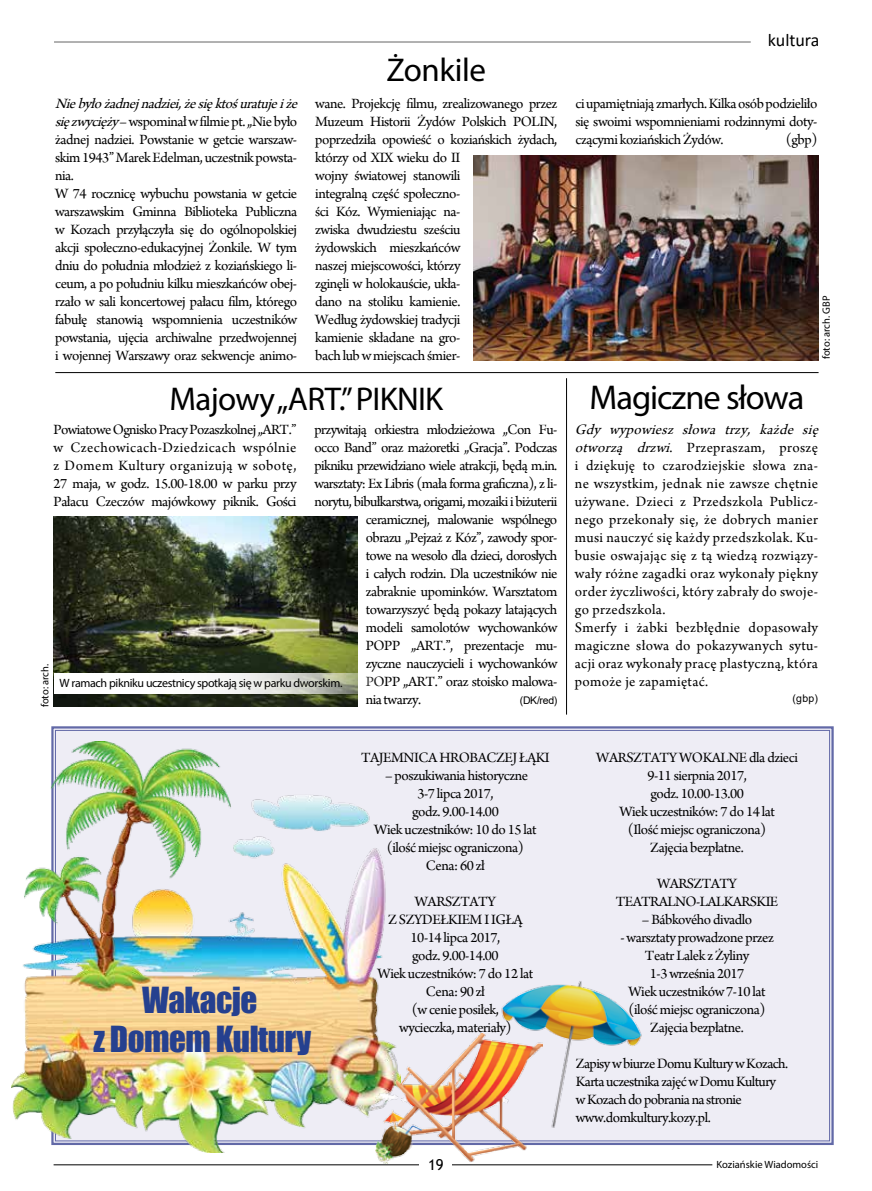
<style>
.page{position:relative;width:872px;height:1191px;background:#fff}
.page>*{position:absolute;margin:0;border:0;box-sizing:border-box;transform-origin:0 0}
.t1{font:34.5px "Myriad Pro";letter-spacing:-.03em;color:#000}
.t2{font:33px "Myriad Pro";letter-spacing:-.02em;color:#000}
.t3{font:33px/39.6px "Impact";letter-spacing:-.015em;color:#25408f;text-align:center}
.t4{font:18px "Calibri";color:#000}
.t5{font:15px/18px "Arno Pro";letter-spacing:-.03em;color:#000;text-align:center}
.t6{font:15px/18px "Arno Pro";letter-spacing:.02em;color:#000}
.t7{font:15px "Trebuchet MS";color:#000}
.t8{font:12px "Myriad Pro";letter-spacing:-.03em;color:#000}
.t9{font:10.5px "Myriad Pro";color:#000}
.t10{font:10.5px "Arial";letter-spacing:-.03em;color:#000}
.s1{font-style:italic}
</style>
<div class="page">
<hr style="left:54px;top:41px;width:696px;height:2px;background:#000">
<hr style="left:54px;top:1164px;width:658px;height:1px;background:#000">
<div style="left:419px;top:1159px;width:33px;height:11px;background:#fff"></div>
<div style="left:51px;top:726px;width:783px;height:419px;background:#eeedf5"></div>
<img style="left:11px;top:742px;width:389px;height:410px">
<img style="left:473px;top:155px;width:345px;height:205px">
<hr style="left:55px;top:372px;width:763px;height:1px;background:#000">
<img style="left:54px;top:517px;width:303px;height:190px">
<svg style="left:54px;top:673px;width:304px;height:21px"></svg>
<hr style="left:566px;top:378px;width:1px;height:336px;background:#000">
<img style="left:375px;top:1033px;width:167px;height:130px">
<h2 class="t2" style="left:386px;top:50px;width:101px">Żonkile</h2>
<p class="t4" style="left:768px;top:28px;width:53px">kultura</p>
<p class="t5" style="left:55px;top:95px;width:249px;text-align:left"><span class="s1">Niebyłożadnejnadziei,żesięktośuratujeiże sięzwycięży</span>– wspominał w filmie pt. „Nie było żadnej nadziei. Powstanie w getcie warszaw&shy;skim 1943” Marek Edelman, uczestnik powsta&shy;nia.<br>W 74 rocznicę wybuchu powstania w getcie warszawskim Gminna Biblioteka Publiczna w Kozach przyłączyła się do ogólnopolskiej akcji społeczno-edukacyjnej Żonkile. W tym dniu do południa młodzież z koziańskiego li&shy;ceum, a po południu kilku mieszkańców obej&shy;rzało w sali koncertowej pałacu film, którego fabułę stanowią wspomnienia uczestników powstania, ujęcia archiwalne przedwojennej i wojennej Warszawy oraz sekwencje animo-</p>
<p class="t5" style="left:315px;top:95px;width:244px;text-align:left">wane. Projekcję filmu, zrealizowanego przez<br>Muzeum Historii Żydów Polskich POLIN, poprzedziła opowieść o koziańskich żydach, którzy od XIX wieku do II<br>wojny światowej stanowili<br>integralną część społeczno-<br>ści Kóz. Wymieniając na-<br>zwiska dwudziestu sześciu<br>żydowskich mieszkańców<br>naszej miejscowości, którzy<br>zginęli w holokauście, ukła-<br>dano na stoliku kamienie.<br>Według żydowskiej tradycji<br>kamienie składane na gro-<br>bach lub w miejscach śmier-</p>
<p class="t5" style="left:575px;top:95px;width:244px;text-align:justify">ci upamiętniają zmarłych. Kilka osób podzieliło się swoimi wspomnieniami rodzinnymi doty&shy;czącymi koziańskich Żydów.</p>
<p class="t5" style="left:786px;top:131px;width:33px">(gbp)</p>
<p class="t9" style="left:820px;top:359px;width:65px;rotate:-90deg">foto: arch. GBP</p>
<h2 class="t2" style="left:169px;top:379px;width:275px">Majowy „ART.” PIKNIK</h2>
<p class="t5" style="left:54px;top:421px;width:244px;text-align:justify">Powiatowe Ognisko Pracy Pozaszkolnej „ART.” w Czechowicach-Dziedzicach wspólnie z Domem Kultury organizują w sobotę, 27 maja, w godz. 15.00-18.00 w parku przy Pałacu Czeczów majówkowy piknik. Gości</p>
<p class="t5" style="left:314px;top:421px;width:244px">przywitają orkiestra młodzieżowa „Con Fu-</p>
<p class="t5" style="left:314px;top:439px;width:244px">occo Band” oraz mażoretki „Gracja”. Podczas</p>
<p class="t5" style="left:314px;top:457px;width:244px">pikniku przewidziano wiele atrakcji, będą m.in.</p>
<p class="t5" style="left:314px;top:475px;width:244px">warsztaty: Ex Libris (mała forma graficzna), z li-</p>
<p class="t5" style="left:314px;top:493px;width:244px">norytu, bibułkarstwa, origami, mozaiki i biżuterii</p>
<p class="t5" style="left:366px;top:511px;width:193px">ceramicznej, malowanie wspólnego</p>
<p class="t5" style="left:366px;top:529px;width:193px">obrazu „Pejzaż z Kóz”, zawody spor-</p>
<p class="t5" style="left:366px;top:547px;width:193px">towe na wesoło dla dzieci, dorosłych</p>
<p class="t5" style="left:366px;top:565px;width:193px">i całych rodzin. Dla uczestników nie</p>
<p class="t5" style="left:366px;top:583px;width:193px">zabraknie upominków. Warsztatom</p>
<p class="t5" style="left:366px;top:601px;width:193px">towarzyszyć będą pokazy latających</p>
<p class="t5" style="left:366px;top:619px;width:193px">modeli samolotów wychowanków</p>
<p class="t5" style="left:366px;top:637px;width:193px">POPP „ART.”, prezentacje mu-</p>
<p class="t5" style="left:366px;top:655px;width:193px">zyczne nauczycieli i wychowanków</p>
<p class="t5" style="left:366px;top:673px;width:193px">POPP „ART.” oraz stoisko malowa-</p>
<p class="t5" style="left:366px;top:691px;width:57px">nia twarzy.</p>
<p class="t10" style="left:520px;top:693px;width:39px">(DK/red)</p>
<p class="t9" style="left:39px;top:707px;width:45px;rotate:-90deg">foto: arch.</p>
<p class="t8" style="left:60px;top:676px;width:284px">W ramach pikniku uczestnicy spotkają się w parku dworskim.</p>
<h1 class="t1" style="left:589px;top:376px;width:216px">Magiczne słowa</h1>
<p class="t6" style="left:575px;top:421px;width:249px"><span class="s1">Gdy wypowiesz słowa trzy, każde się otworzą drzwi</span>. Przepraszam, proszę i dziękuję to czarodziejskie słowa zna&shy;ne wszystkim, jednak nie zawsze chętnie używane. Dzieci z Przedszkola Publicz&shy;nego przekonały się, że dobrych manier musi nauczyć się każdy przedszkolak. Ku&shy;busie oswajając się z tą wiedzą rozwiązy&shy;wały różne zagadki oraz wykonały piękny order życzliwości, który zabrały do swoje&shy;go przedszkola.<br>Smerfy i żabki bezbłędnie dopasowały magiczne słowa do pokazywanych sytu&shy;acji oraz wykonały pracę plastyczną, która pomoże je zapamiętać.</p>
<p class="t10" style="left:792px;top:691px;width:27px">(gbp)</p>
<h2 class="t3" style="left:94px;top:979px;width:219px">Wakacje<br>z Domem Kultury</h2>
<p class="t5" style="left:361px;top:749px;width:190px">TAJEMNICA HROBACZEJ ŁĄKI</p>
<p class="t5" style="left:374px;top:767px;width:164px">– poszukiwania historyczne<br>3-7 lipca 2017,<br>godz. 9.00-14.00<br>Wiek uczestników: 10 do 15 lat (ilość miejsc ograniczona)<br>Cena: 60 zł</p>
<p class="t5" style="left:377px;top:893px;width:157px">WARSZTATY<br>Z SZYDEŁKIEM I IGŁĄ<br>10-14 lipca 2017,<br>godz. 9.00-14.00<br>Wiek uczestników: 7 do 12 lat<br>Cena: 90 zł<br>(w cenie posiłek,<br>wycieczka, materiały)</p>
<p class="t5" style="left:596px;top:749px;width:203px">WARSZTATY WOKALNE dla dzieci<br>9-11 sierpnia 2017,<br>godz. 10.00-13.00<br>Wiek uczestników: 7 do 14 lat<br>(Ilość miejsc ograniczona)<br>Zajęcia bezpłatne.</p>
<p class="t5" style="left:616px;top:875px;width:164px">WARSZTATY<br>TEATRALNO-LALKARSKIE</p>
<p class="t5" style="left:642px;top:911px;width:112px">– Bábkového divadlo</p>
<p class="t5" style="left:620px;top:929px;width:155px">- warsztaty prowadzone przez<br>Teatr Lalek z Żyliny<br>1-3 września 2017<br>Wiek uczestników 7-10 lat (ilość miejsc ograniczona)<br>Zajęcia bezpłatne.</p>
<p class="t5" style="left:576px;top:1055px;width:214px;text-align:left">Zapisy w biurze Domu Kultury w Kozach.<br>Karta uczestnika zajęć w Domu Kultury w Kozach do pobrania na stronie www.domkultury.kozy.pl.</p>
<p class="t7" style="left:428px;top:1155px;width:17px">19</p>
<p class="t9" style="left:716px;top:1158px;width:103px">Koziańskie Wiadomości</p>
</div>
